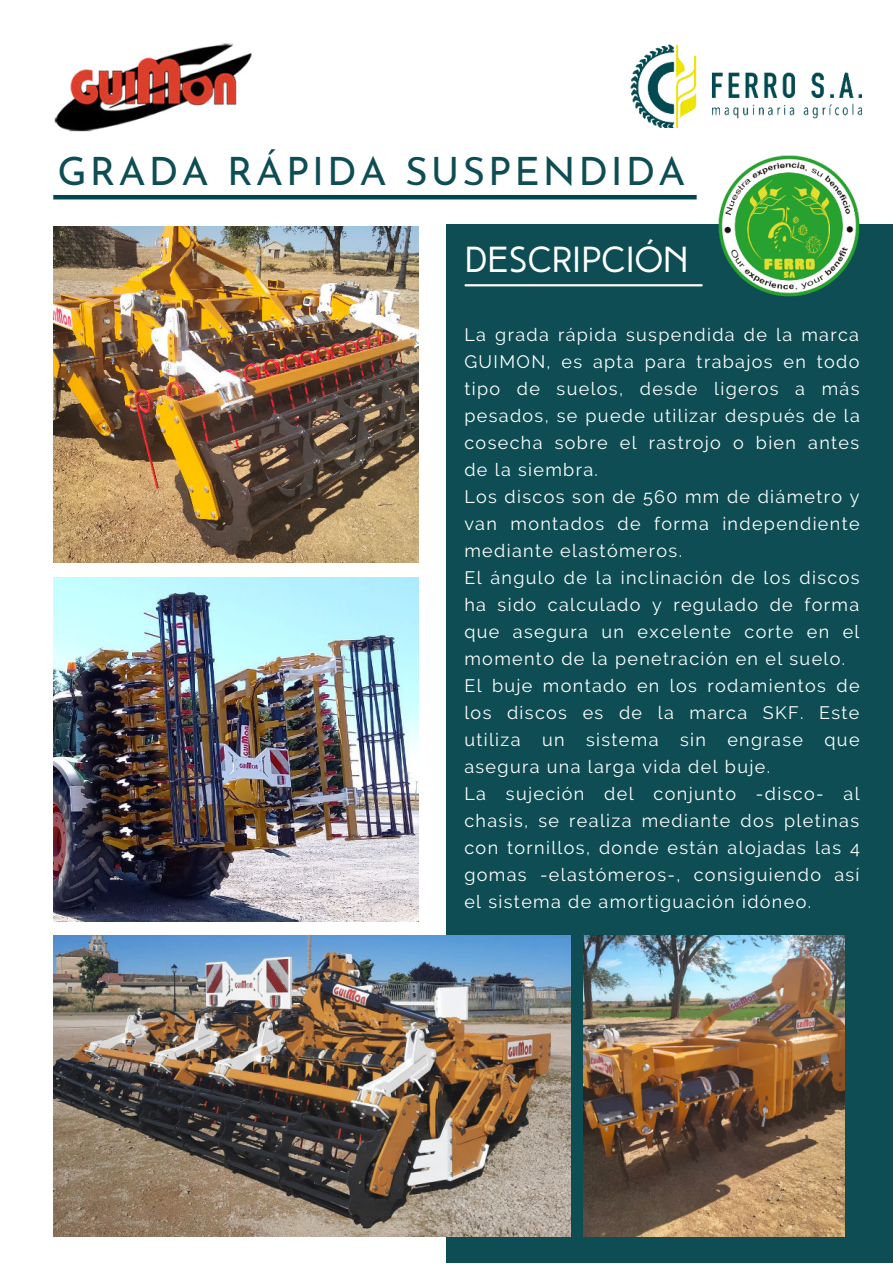
<style>
.page{position:relative;width:893px;height:1264px;background:#fff}
.page>*{position:absolute;margin:0;border:0;box-sizing:border-box;transform-origin:0 0}
.t1{font:39.15px "Josefin Sans";letter-spacing:.075em;color:#0d4d53}
.t2{font:36.15px "High Tide Sans";color:#fff}
.t3{font:18px/27px "Raleway";letter-spacing:.075em;color:#fff}
</style>
<div class="page">
<div style="left:446px;top:224px;width:446px;height:1038px;background:#0d4d53"></div>
<hr style="left:465px;top:284px;width:236px;height:2px;background:#fff">
<img style="left:54px;top:43px;width:198px;height:89px">
<img style="left:630px;top:44px;width:231px;height:84px">
<hr style="left:53px;top:195px;width:643px;height:4px;background:#00464e">
<img style="left:53px;top:226px;width:366px;height:336px">
<img style="left:53px;top:577px;width:366px;height:344px">
<img style="left:53px;top:935px;width:517px;height:301px">
<img style="left:583px;top:935px;width:261px;height:301px">
<img style="left:718px;top:155px;width:142px;height:142px">
<h1 class="t1" style="left:58px;top:139px;width:629px">GRADA RÁPIDA SUSPENDIDA</h1>
<h2 class="t2" style="left:464px;top:239px;width:226px">DESCRIPCIÓN</h2>
<p class="t3" style="left:464px;top:321px;width:397px">La grada rápida suspendida de la marca GUIMON, es apta para trabajos en todo tipo de suelos, desde ligeros a más pesados, se puede utilizar después de la cosecha sobre el rastrojo o bien antes de la siembra.<br>Los discos son de 560 mm de diámetro y van montados de forma independiente mediante elastómeros.<br>El ángulo de la inclinación de los discos ha sido calculado y regulado de forma que asegura un excelente corte en el momento de la penetración en el suelo.<br>El buje montado en los rodamientos de los discos es de la marca SKF. Este utiliza un sistema sin engrase que asegura una larga vida del buje.<br>La sujeción del conjunto -disco- al chasis, se realiza mediante dos pletinas con tornillos, donde están alojadas las 4 gomas -elastómeros-, consiguiendo así el sistema de amortiguación idóneo.</p>
</div>
